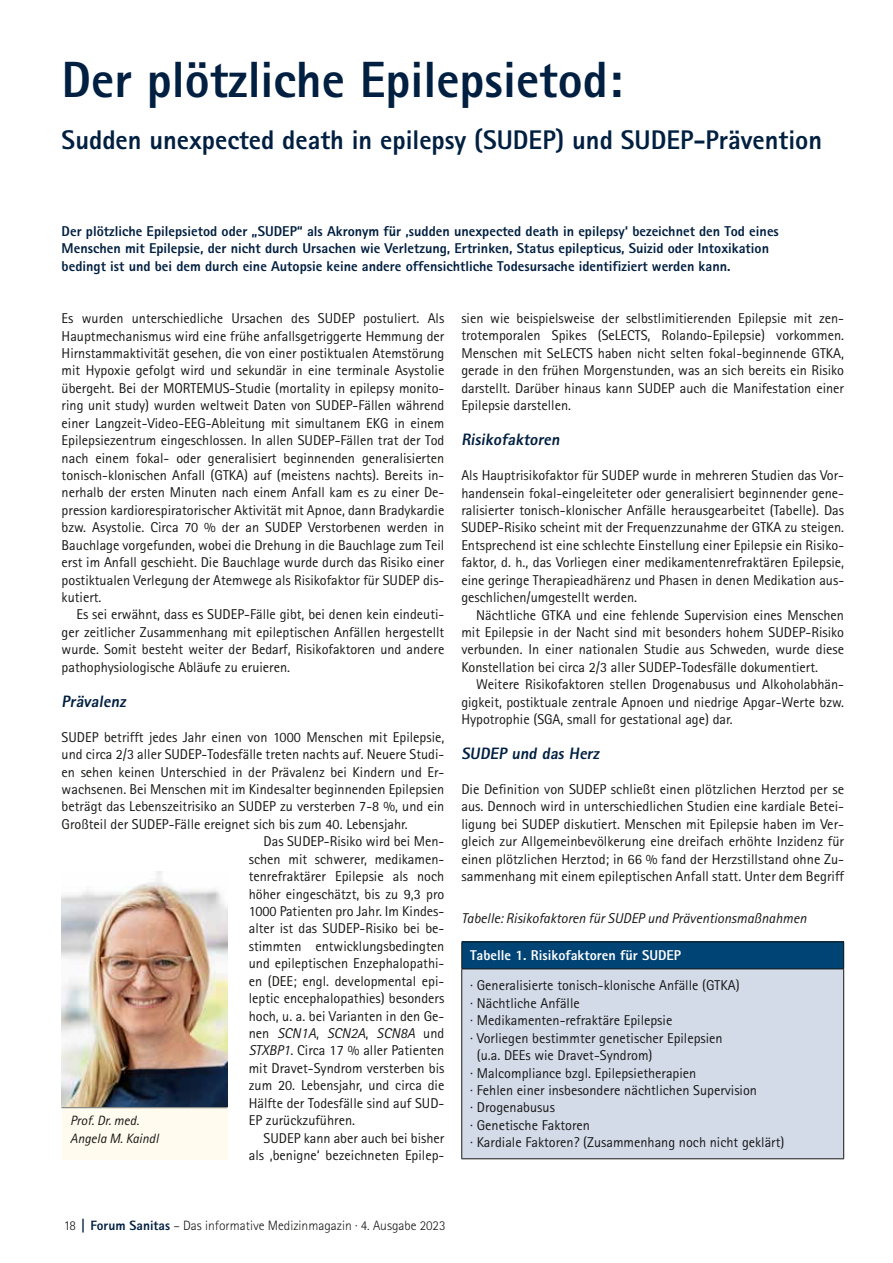
<style>
.page{position:relative;width:893px;height:1263px;background:#fff}
.page>*{position:absolute;margin:0;border:0;box-sizing:border-box;transform-origin:0 0}
.t1{font:800 51px "Rotis Sans Serif Pro";color:#001f41}
.t2{font:800 27px "Rotis Sans Serif Pro";color:#001f41}
.t3{font:800 16.5px "Rotis Sans Serif Pro";color:#001f41}
.t4{font:14.25px/17.4px "Rotis Sans Serif Pro";color:#181716;text-align:justify}
.t5{font:800 14.25px/17.4px "Rotis Sans Serif Pro";color:#001f41}
.t6{font:italic 14.25px "Rotis Sans Serif Pro";color:#181716}
.t7{font:800 14.25px "Rotis Sans Serif Pro";color:#fff}
.t8{font:300 13.5px "Rotis Sans Serif Pro";color:#181716}
.t9{font:italic 13.5px/17.4px "Rotis Sans Serif Pro";color:#181716}
.s1{font-style:normal}
.s2{font-style:italic}
.s3{font-weight:800;color:#001f41}
</style>
<div class="page">
<img style="left:62px;top:871px;width:165px;height:236px">
<div style="left:62px;top:1108px;width:165px;height:52px;background:#fffcef"></div>
<hr style="left:62px;top:1107px;width:165px;height:1px;background:#6e6e6e">
<div style="left:462px;top:942px;width:382px;height:27px;background:#004476"></div>
<div style="left:462px;top:969px;width:382px;height:190px;background:#d3dbe9"></div>
<hr style="left:461px;top:941px;width:383px;height:1px;background:#181716">
<svg style="left:461px;top:942px;width:1px;height:26px"></svg>
<svg style="left:843px;top:942px;width:1px;height:26px"></svg>
<hr style="left:461px;top:968px;width:383px;height:1px;background:#181716">
<hr style="left:461px;top:969px;width:1px;height:189px;background:#181716">
<hr style="left:843px;top:969px;width:1px;height:189px;background:#181716">
<hr style="left:461px;top:1158px;width:383px;height:1px;background:#181716">
<h1 class="t1" style="left:62px;top:47px;width:562px">Der plötzliche Epilepsietod:</h1>
<h2 class="t2" style="left:62px;top:122px;width:762px">Sudden unexpected death in epilepsy (SUDEP) und SUDEP-Prävention</h2>
<p class="t5" style="left:62px;top:222px;width:719px">Der plötzliche Epilepsietod oder „SUDEP“ als Akronym für ‚sudden unexpected death in epilepsy‘ bezeichnet den Tod eines<br>Menschen mit Epilepsie, der nicht durch Ursachen wie Verletzung, Ertrinken, Status epilepticus, Suizid oder Intoxikation bedingt ist und bei dem durch eine Autopsie keine andere offensichtliche Todesursache identifiziert werden kann.</p>
<p class="t4" style="left:62px;top:310px;width:384px">Es wurden unterschiedliche Ursachen des SUDEP postuliert. Als Hauptmechanismus wird eine frühe anfallsgetriggerte Hemmung der Hirnstammaktivität gesehen, die von einer postiktualen Atemstörung mit Hypoxie gefolgt wird und sekundär in eine terminale Asystolie übergeht. Bei der MORTEMUS-Studie (mortality in epilepsy monito&shy;ring unit study) wurden weltweit Daten von SUDEP-Fällen während einer Langzeit-Video-EEG-Ableitung mit simultanem EKG in einem Epilepsiezentrum eingeschlossen. In allen SUDEP-Fällen trat der Tod nach einem fokal- oder generalisiert beginnenden generalisierten tonisch-klonischen Anfall (GTKA) auf (meistens nachts). Bereits in&shy;nerhalb der ersten Minuten nach einem Anfall kam es zu einer De&shy;pression kardiorespiratorischer Aktivität mit Apnoe, dann Bradykardie bzw. Asystolie. Circa 70 % der an SUDEP Verstorbenen werden in Bauchlage vorgefunden, wobei die Drehung in die Bauchlage zum Teil erst im Anfall geschieht. Die Bauchlage wurde durch das Risiko einer postiktualen Verlegung der Atemwege als Risikofaktor für SUDEP dis&shy;kutiert.</p>
<p class="t4" style="left:62px;top:606px;width:384px;text-indent:15px">Es sei erwähnt, dass es SUDEP-Fälle gibt, bei denen kein eindeuti&shy;ger zeitlicher Zusammenhang mit epileptischen Anfällen hergestellt wurde. Somit besteht weiter der Bedarf, Risikofaktoren und andere pathophysiologische Abläufe zu eruieren.</p>
<p class="t3" style="left:62px;top:691px;width:69px">Prävalenz</p>
<p class="t4" style="left:62px;top:728px;width:384px">SUDEP betrifft jedes Jahr einen von 1000 Menschen mit Epilepsie,</p>
<p class="t4" style="left:62px;top:746px;width:384px">und circa 2/3 aller SUDEP-Todesfälle treten nachts auf. Neuere Studi-</p>
<p class="t4" style="left:62px;top:763px;width:384px">en sehen keinen Unterschied in der Prävalenz bei Kindern und Er-</p>
<p class="t4" style="left:62px;top:780px;width:384px">wachsenen. Bei Menschen mit im Kindesalter beginnenden Epilepsien</p>
<p class="t4" style="left:62px;top:798px;width:384px">beträgt das Lebenszeitrisiko an SUDEP zu versterben 7-8 %, und ein</p>
<p class="t4" style="left:62px;top:815px;width:348px">Großteil der SUDEP-Fälle ereignet sich bis zum 40. Lebensjahr.</p>
<p class="t4" style="left:264px;top:833px;width:182px">Das SUDEP-Risiko wird bei Men-</p>
<p class="t4" style="left:249px;top:850px;width:197px">schen mit schwerer, medikamen-</p>
<p class="t4" style="left:249px;top:868px;width:197px">tenrefraktärer Epilepsie als noch</p>
<p class="t4" style="left:249px;top:885px;width:197px">höher eingeschätzt, bis zu 9,3 pro</p>
<p class="t4" style="left:249px;top:902px;width:197px">1000 Patienten pro Jahr. Im Kindes-</p>
<p class="t4" style="left:249px;top:920px;width:197px">alter ist das SUDEP-Risiko bei be-</p>
<p class="t4" style="left:249px;top:937px;width:197px">stimmten entwicklungsbedingten</p>
<p class="t4" style="left:249px;top:955px;width:197px">und epileptischen Enzephalopathi-</p>
<p class="t4" style="left:249px;top:972px;width:197px">en (DEE; engl. developmental epi-</p>
<p class="t4" style="left:249px;top:990px;width:197px">leptic encephalopathies) besonders</p>
<p class="t4" style="left:249px;top:1007px;width:197px">hoch, u. a. bei Varianten in den Ge-</p>
<p class="t6" style="left:249px;top:1025px;width:197px"><span class="s1">nen</span> SCN1A<span class="s1">,</span> SCN2A<span class="s1">,</span> SCN8A <span class="s1">und</span></p>
<p class="t4" style="left:249px;top:1042px;width:197px"><span class="s2">STXBP1</span>. Circa 17 % aller Patienten</p>
<p class="t4" style="left:249px;top:1059px;width:197px">mit Dravet-Syndrom versterben bis</p>
<p class="t4" style="left:249px;top:1077px;width:197px">zum 20. Lebensjahr, und circa die</p>
<p class="t4" style="left:249px;top:1094px;width:197px">Hälfte der Todesfälle sind auf SUD-</p>
<p class="t4" style="left:249px;top:1112px;width:108px">EP zurückzuführen.</p>
<p class="t4" style="left:264px;top:1129px;width:182px">SUDEP kann aber auch bei bisher</p>
<p class="t4" style="left:249px;top:1146px;width:197px">als ‚benigne‘ bezeichneten Epilep-</p>
<p class="t4" style="left:461px;top:310px;width:384px">sien wie beispielsweise der selbstlimitierenden Epilepsie mit zen&shy;trotemporalen Spikes (SeLECTS, Rolando-Epilepsie) vorkommen.<br>Menschen mit SeLECTS haben nicht selten fokal-beginnende GTKA, gerade in den frühen Morgenstunden, was an sich bereits ein Risiko darstellt. Darüber hinaus kann SUDEP auch die Manifestation einer Epilepsie darstellen.</p>
<p class="t3" style="left:461px;top:429px;width:103px">Risikofaktoren</p>
<p class="t4" style="left:461px;top:467px;width:384px">Als Hauptrisikofaktor für SUDEP wurde in mehreren Studien das Vor&shy;handensein fokal-eingeleiteter oder generalisiert beginnender gene&shy;ralisierter tonisch-klonischer Anfälle herausgearbeitet (Tabelle). Das SUDEP-Risiko scheint mit der Frequenzzunahme der GTKA zu steigen.<br>Entsprechend ist eine schlechte Einstellung einer Epilepsie ein Risiko&shy;faktor, d. h., das Vorliegen einer medikamentenrefraktären Epilepsie, eine geringe Therapieadhärenz und Phasen in denen Medikation aus&shy;geschlichen/umgestellt werden.</p>
<p class="t4" style="left:461px;top:606px;width:384px;text-indent:15px">Nächtliche GTKA und eine fehlende Supervision eines Menschen mit Epilepsie in der Nacht sind mit besonders hohem SUDEP-Risiko verbunden. In einer nationalen Studie aus Schweden, wurde diese Konstellation bei circa 2/3 aller SUDEP-Todesfälle dokumentiert.</p>
<p class="t4" style="left:461px;top:676px;width:384px;text-indent:15px">Weitere Risikofaktoren stellen Drogenabusus und Alkoholabhän&shy;gigkeit, postiktuale zentrale Apnoen und niedrige Apgar-Werte bzw.<br>Hypotrophie (SGA, small for gestational age) dar.</p>
<p class="t3" style="left:461px;top:743px;width:142px">SUDEP und das Herz</p>
<p class="t4" style="left:461px;top:780px;width:384px">Die Definition von SUDEP schließt einen plötzlichen Herztod per se aus. Dennoch wird in unterschiedlichen Studien eine kardiale Betei&shy;ligung bei SUDEP diskutiert. Menschen mit Epilepsie haben im Ver&shy;gleich zur Allgemeinbevölkerung eine dreifach erhöhte Inzidenz für einen plötzlichen Herztod; in 66 % fand der Herzstillstand ohne Zu&shy;sammenhang mit einem epileptischen Anfall statt. Unter dem Begriff</p>
<p class="t6" style="left:461px;top:909px;width:347px">Tabelle: Risikofaktoren für SUDEP und Präventionsmaßnahmen</p>
<p class="t7" style="left:470px;top:946px;width:212px">Tabelle 1. Risikofaktoren für SUDEP</p>
<p class="t4" style="left:470px;top:977px;width:271px">· Generalisierte tonisch-klonische Anfälle (GTKA)</p>
<p class="t4" style="left:470px;top:994px;width:111px">· Nächtliche Anfälle</p>
<p class="t4" style="left:470px;top:1012px;width:204px">· Medikamenten-refraktäre Epilepsie</p>
<p class="t4" style="left:470px;top:1029px;width:254px">· Vorliegen bestimmter genetischer Epilepsien</p>
<p class="t4" style="left:477px;top:1047px;width:177px">(u.a. DEEs wie Dravet-Syndrom)</p>
<p class="t4" style="left:470px;top:1064px;width:228px">· Malcompliance bzgl. Epilepsietherapien</p>
<p class="t4" style="left:470px;top:1081px;width:288px">· Fehlen einer insbesondere nächtlichen Supervision</p>
<p class="t4" style="left:470px;top:1099px;width:86px">· Drogenabusus</p>
<p class="t4" style="left:470px;top:1116px;width:121px">· Genetische Faktoren</p>
<p class="t4" style="left:470px;top:1134px;width:316px">· Kardiale Faktoren? (Zusammenhang noch nicht geklärt)</p>
<p class="t9" style="left:70px;top:1112px;width:90px">Prof. Dr. med.<br>Angela M. Kaindl</p>
<p class="t8" style="left:64px;top:1217px;width:383px">18 <span class="s3">| Forum Sanitas</span> – Das informative Medizinmagazin · 4. Ausgabe 2023</p>
</div>
